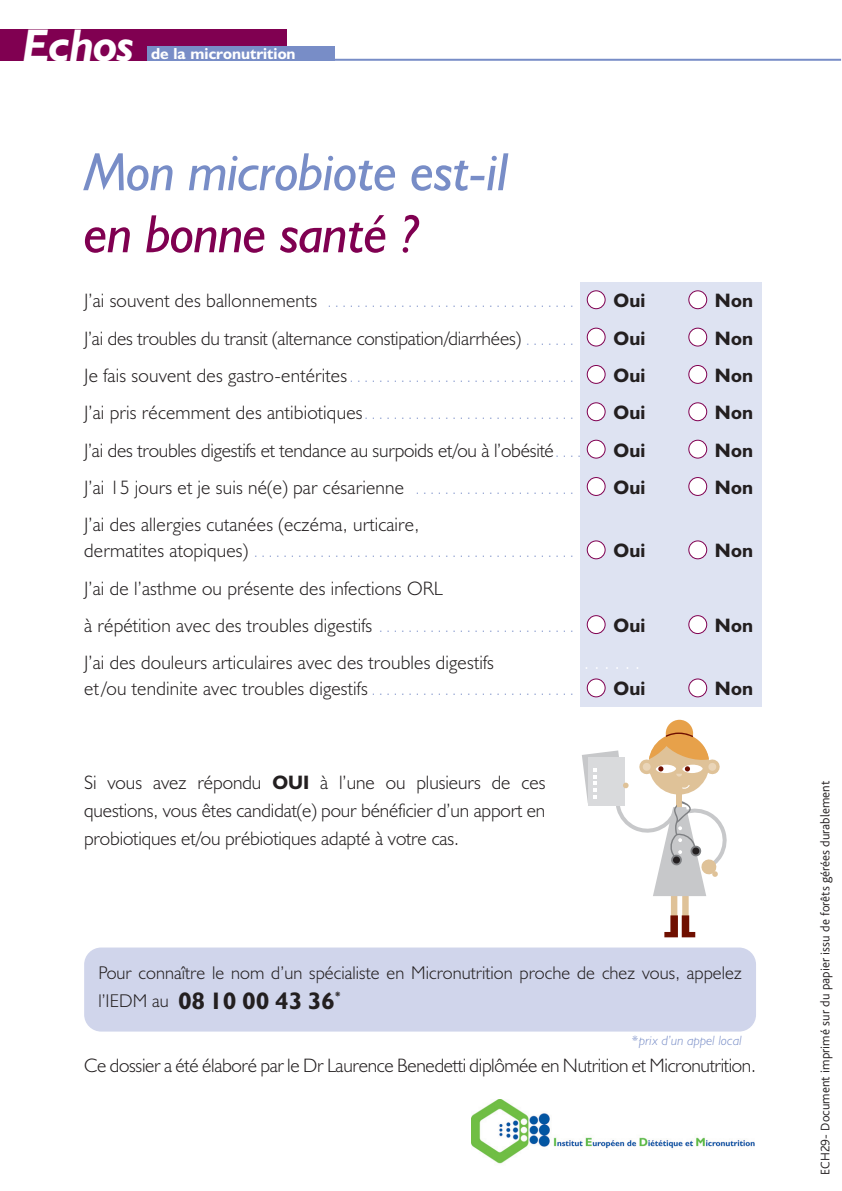
<style>
.page{position:relative;width:842px;height:1191px;background:#fff}
.page>*{position:absolute;margin:0;border:0;box-sizing:border-box;transform-origin:0 0}
.t1{font:italic 54px "Humanist 521 BT";letter-spacing:-.02em;color:#788dc7}
.t2{font:italic 54px "Humanist 521 BT";letter-spacing:-.02em;color:#800051}
.t3{font:italic 700 46px "Humanist 521 BT";letter-spacing:-.015em;color:#fff}
.t4{font:700 24px "Humanist 521 BT";letter-spacing:.015em;color:#231f20}
.t5{font:300 19.6px/28px "Humanist 521 BT";letter-spacing:.01em;color:#231f20}
.t6{font:300 19.6px "Humanist 521 BT";letter-spacing:-.01em;color:#231f20}
.t7{font:300 19.6px "Humanist 521 BT";letter-spacing:-.015em;color:#231f20}
.t8{font:700 19.6px "Humanist 521 BT";letter-spacing:.01em;color:#231f20}
.t9{font:300 18.4px "Humanist 521 BT";letter-spacing:.005em;color:#231f20}
.t10{font:700 16px "Humanist 521 BT";color:#fff}
.t11{font:300 14px "Humanist 521 BT";color:#788dc7}
.t12{font:italic 300 13.6px "Humanist 521 BT";letter-spacing:.015em;color:#788dc7}
.t13{font:300 13px "Bliss";color:#231f20}
.s1{font-size:19.6px;color:#231f20}
.s2{font-size:14px;color:#788dc7}
.s3{color:#fff}
.s4{font-weight:700}
.s5{font-weight:300;font-size:18.4px}
</style>
<div class="page">
<div style="left:580px;top:282px;width:182px;height:424px;background:#dee3f2"></div>
<div style="left:84px;top:947px;width:672px;height:84px;background:#d0d5eb;border-radius:17px"></div>
<hr style="left:0;top:59px;width:841px;height:2px;background:#788dc7">
<div style="left:1px;top:30px;width:286px;height:31px;background:#800051"></div>
<div style="left:0;top:30px;width:258px;height:31px;background:#800051"></div>
<div style="left:148px;top:47px;width:187px;height:14px;background:#788dc7"></div>
<img style="left:471px;top:1099px;width:284px;height:65px">
<div style="left:689px;top:679px;width:18px;height:18px;background:#fff;border-radius:50%"></div>
<div style="left:688px;top:678px;width:19px;height:19px;border:2px solid #800051;border-radius:50%"></div>
<div style="left:587px;top:679px;width:18px;height:18px;background:#fff;border-radius:50%"></div>
<div style="left:587px;top:678px;width:19px;height:19px;border:2px solid #800051;border-radius:50%"></div>
<div style="left:689px;top:615px;width:18px;height:18px;background:#fff;border-radius:50%"></div>
<div style="left:688px;top:615px;width:19px;height:19px;border:2px solid #800051;border-radius:50%"></div>
<div style="left:587px;top:615px;width:18px;height:18px;background:#fff;border-radius:50%"></div>
<div style="left:587px;top:615px;width:19px;height:19px;border:2px solid #800051;border-radius:50%"></div>
<div style="left:689px;top:541px;width:18px;height:18px;background:#fff;border-radius:50%"></div>
<div style="left:688px;top:540px;width:19px;height:19px;border:2px solid #800051;border-radius:50%"></div>
<div style="left:587px;top:541px;width:18px;height:18px;background:#fff;border-radius:50%"></div>
<div style="left:587px;top:540px;width:19px;height:19px;border:2px solid #800051;border-radius:50%"></div>
<div style="left:689px;top:477px;width:18px;height:18px;background:#fff;border-radius:50%"></div>
<div style="left:688px;top:477px;width:19px;height:19px;border:2px solid #800051;border-radius:50%"></div>
<div style="left:587px;top:477px;width:18px;height:18px;background:#fff;border-radius:50%"></div>
<div style="left:587px;top:477px;width:19px;height:19px;border:2px solid #800051;border-radius:50%"></div>
<div style="left:689px;top:440px;width:18px;height:18px;background:#fff;border-radius:50%"></div>
<div style="left:688px;top:440px;width:19px;height:18px;border:2px solid #800051;border-radius:50%"></div>
<div style="left:587px;top:440px;width:18px;height:18px;background:#fff;border-radius:50%"></div>
<div style="left:587px;top:440px;width:19px;height:18px;border:2px solid #800051;border-radius:50%"></div>
<div style="left:689px;top:403px;width:18px;height:18px;background:#fff;border-radius:50%"></div>
<div style="left:688px;top:402px;width:19px;height:19px;border:2px solid #800051;border-radius:50%"></div>
<div style="left:587px;top:403px;width:18px;height:18px;background:#fff;border-radius:50%"></div>
<div style="left:587px;top:402px;width:19px;height:19px;border:2px solid #800051;border-radius:50%"></div>
<div style="left:689px;top:365px;width:18px;height:18px;background:#fff;border-radius:50%"></div>
<div style="left:688px;top:365px;width:19px;height:19px;border:2px solid #800051;border-radius:50%"></div>
<div style="left:587px;top:365px;width:18px;height:18px;background:#fff;border-radius:50%"></div>
<div style="left:587px;top:365px;width:19px;height:19px;border:2px solid #800051;border-radius:50%"></div>
<div style="left:689px;top:328px;width:18px;height:18px;background:#fff;border-radius:50%"></div>
<div style="left:688px;top:328px;width:19px;height:18px;border:2px solid #800051;border-radius:50%"></div>
<div style="left:587px;top:328px;width:18px;height:18px;background:#fff;border-radius:50%"></div>
<div style="left:587px;top:328px;width:19px;height:18px;border:2px solid #800051;border-radius:50%"></div>
<div style="left:689px;top:291px;width:18px;height:18px;background:#fff;border-radius:50%"></div>
<div style="left:688px;top:290px;width:19px;height:19px;border:2px solid #800051;border-radius:50%"></div>
<div style="left:587px;top:291px;width:18px;height:18px;background:#fff;border-radius:50%"></div>
<div style="left:587px;top:290px;width:19px;height:19px;border:2px solid #800051;border-radius:50%"></div>
<svg style="left:582px;top:720px;width:145px;height:217px"></svg>
<h2 class="t3" style="left:23px;top:29px;width:112px">Echos</h2>
<p class="t10" style="left:151px;top:48px;width:146px">de la micronutrition</p>
<h1 class="t1" style="left:84px;top:151px;width:426px">Mon microbiote est-il</h1>
<h1 class="t2" style="left:84px;top:213px;width:336px">en bonne santé ?</h1>
<p class="t11" style="left:84px;top:297px;width:491px"><span class="s1">J’ai souvent des ballonnements</span> . . . . . . . . . . . . . . . . . . . . . . . . . . . . . . . . . .</p>
<p class="t8" style="left:613px;top:293px;width:34px">Oui</p>
<p class="t8" style="left:715px;top:293px;width:40px">Non</p>
<p class="t6" style="left:84px;top:330px;width:491px">J’ai des troubles du transit (alternance constipation/diarrhées) <span class="s2">. . . . . . .</span></p>
<p class="t8" style="left:613px;top:330px;width:34px">Oui</p>
<p class="t8" style="left:715px;top:330px;width:40px">Non</p>
<p class="t5" style="left:84px;top:363px;width:491px">Je fais souvent des gastro-entérites <span class="s2">. . . . . . . . . . . . . . . . . . . . . . . . . . . . . . .</span></p>
<p class="t8" style="left:613px;top:368px;width:34px">Oui</p>
<p class="t8" style="left:715px;top:368px;width:40px">Non</p>
<p class="t5" style="left:84px;top:400px;width:491px">J’ai pris récemment des antibiotiques<span class="s2">. . . . . . . . . . . . . . . . . . . . . . . . . . . . .</span></p>
<p class="t8" style="left:613px;top:405px;width:34px">Oui</p>
<p class="t8" style="left:715px;top:405px;width:40px">Non</p>
<p class="t6" style="left:84px;top:442px;width:498px">J’ai des troubles digestifs et tendance au surpoids et/ou à l’obésité<span class="s2">. . . .</span></p>
<p class="t8" style="left:613px;top:442px;width:34px">Oui</p>
<p class="t8" style="left:715px;top:442px;width:40px">Non</p>
<p class="t5" style="left:84px;top:475px;width:491px">J’ai 15 jours et je suis né(e) par césarienne <span class="s2">. . . . . . . . . . . . . . . . . . . . . .</span></p>
<p class="t8" style="left:613px;top:480px;width:34px">Oui</p>
<p class="t8" style="left:715px;top:480px;width:40px">Non</p>
<p class="t5" style="left:84px;top:512px;width:337px">J’ai des allergies cutanées (eczéma, urticaire,</p>
<p class="t11" style="left:84px;top:547px;width:491px"><span class="s1">dermatites atopiques)</span> . . . . . . . . . . . . . . . . . . . . . . . . . . . . . . . . . . . . . . . . . . . .</p>
<p class="t8" style="left:613px;top:543px;width:34px">Oui</p>
<p class="t8" style="left:715px;top:543px;width:40px">Non</p>
<p class="t5" style="left:84px;top:571px;width:491px;line-height:37.4px">J’ai de l’asthme ou présente des infections ORL<br>à répétition avec des troubles digestifs <span class="s2">. . . . . . . . . . . . . . . . . . . . . . . . . . .</span></p>
<p class="t8" style="left:613px;top:618px;width:34px">Oui</p>
<p class="t8" style="left:715px;top:618px;width:40px">Non</p>
<p class="t5" style="left:84px;top:651px;width:557px;line-height:26px">J’ai des douleurs articulaires avec des troubles digestifs <span class="s3">. . . . . . . . . . . . . . </span>et/ou tendinite avec troubles digestifs <span class="s2">. . . . . . . . . . . . . . . . . . . . . . . . . . . .</span></p>
<p class="t8" style="left:613px;top:681px;width:34px">Oui</p>
<p class="t8" style="left:715px;top:681px;width:40px">Non</p>
<p class="t5" style="left:84px;top:770px;width:463px;text-align:justify">Si vous avez répondu <span class="s4">OUI</span> à l’une ou plusieurs de ces questions, vous êtes candidat(e) pour bénéficier d’un apport en probiotiques et/ou prébiotiques adapté à votre cas.</p>
<p class="t9" style="left:98px;top:966px;width:645px">Pour connaître le nom d’un spécialiste en Micronutrition proche de chez vous, appelez</p>
<p class="t4" style="left:98px;top:992px;width:244px"><span class="s5">l’IEDM au</span> 08 10 00 43 36<sup>*</sup></p>
<p class="t12" style="left:632px;top:1035px;width:112px">*prix d’un appel local</p>
<p class="t7" style="left:84px;top:1058px;width:673px">Ce dossier a été élaboré par le Dr Laurence Benedetti diplômée en Nutrition et Micronutrition.</p>
<p class="t13" style="left:820px;top:1174px;width:395px;rotate:-90deg">ECH29- Document imprimé sur du papier issu de forêts gérées durablement</p>
</div>
